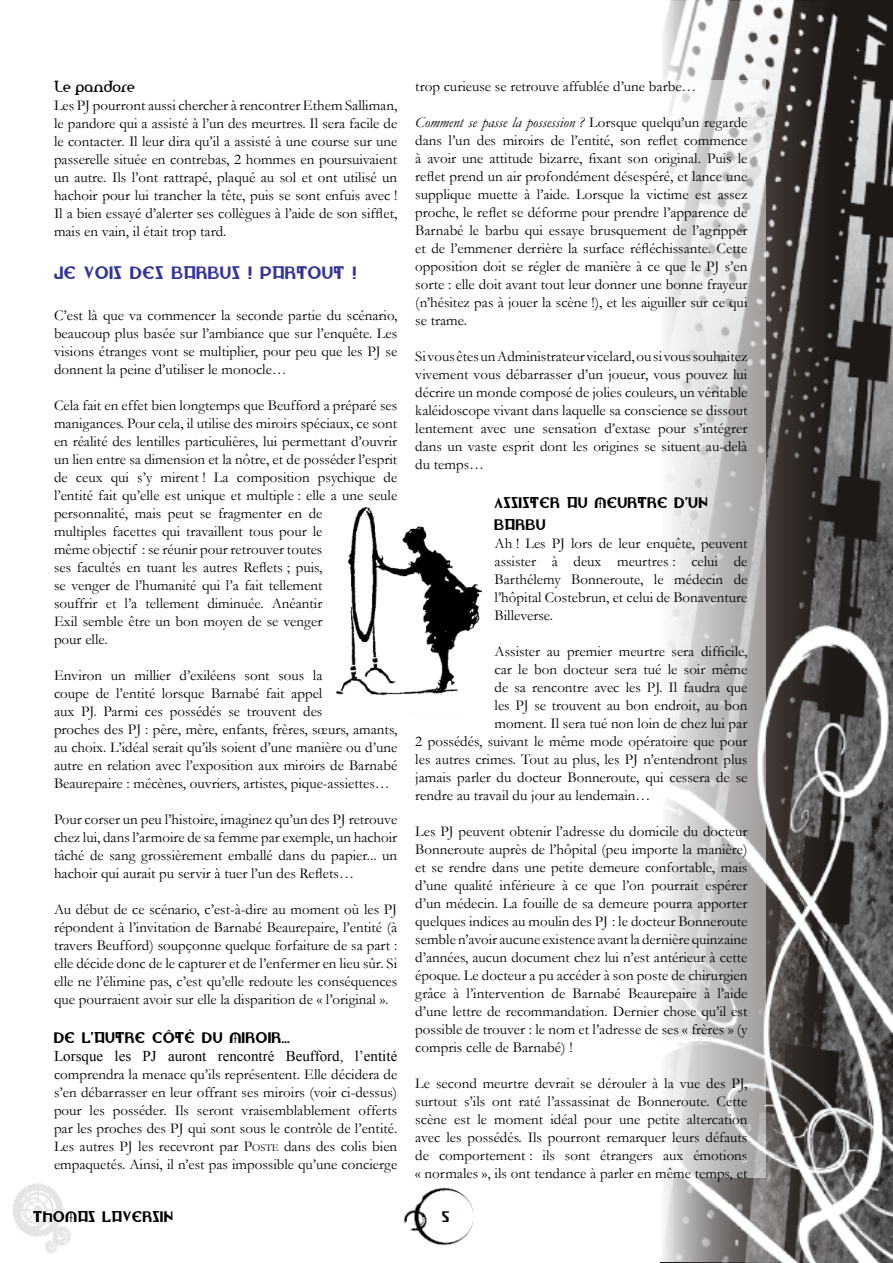
<style>
.page{position:relative;width:893px;height:1263px;background:#fff}
.page>*{position:absolute;margin:0;border:0;box-sizing:border-box;transform-origin:0 0}
.t1{font:21px "Lionheart";color:#339}
.t2{font:18px/21.6px "Lionheart";color:#000}
.t3{font:15px/18px "Garamond";color:#000;text-align:justify}
.t4{font:15px "Times New Roman";color:#000}
.t5{font:15px "Amerika";letter-spacing:-.025em;color:#000}
.s1{font-size:10.5px}
.s2{font-style:italic}
</style>
<div class="page">
<img style="left:403px;top:1187px;width:70px;height:59px">
<img style="left:12px;top:1183px;width:59px;height:71px">
<svg style="left:660px;top:0;width:233px;height:1263px;background:#696665"></svg>
<svg style="left:660px;top:81px;width:105px;height:1097px"></svg>
<img style="left:336px;top:506px;width:145px;height:190px">
<svg style="left:442px;top:1212px;width:7px;height:10px"></svg>
<p class="t5" style="left:54px;top:76px;width:82px">Le pandore</p>
<p class="t3" style="left:54px;top:96px;width:345px">Les PJ pourront aussi chercher à rencontrer Ethem Salliman, le pandore qui a assisté à l’un des meurtres. Il sera facile de le contacter. Il leur dira qu’il a assisté à une course sur une passerelle située en contrebas, 2 hommes en poursuivaient un autre. Ils l’ont rattrapé, plaqué au sol et ont utilisé un hachoir pour lui trancher la tête, puis se sont enfuis avec !<br>Il a bien essayé d’alerter ses collègues à l’aide de son sifflet, mais en vain, il était trop tard.</p>
<h1 class="t1" style="left:54px;top:263px;width:305px">JE VOIS DES BARBUS ! PARTOUT !</h1>
<p class="t3" style="left:54px;top:306px;width:345px">C’est là que va commencer la seconde partie du scénario, beaucoup plus basée sur l’ambiance que sur l’enquête. Les visions étranges vont se multiplier, pour peu que les PJ se donnent la peine d’utiliser le monocle…</p>
<p class="t3" style="left:54px;top:396px;width:345px;text-align:left">Cela fait en effet bien longtemps que Beufford a préparé ses manigances. Pour cela, il utilise des miroirs spéciaux, ce sont en réalité des lentilles particulières, lui permettant d’ouvrir un lien entre sa dimension et la nôtre, et de posséder l’esprit de ceux qui s’y mirent ! La composition psychique de l’entité fait qu’elle est unique et multiple : elle a une seule personnalité, mais peut se fragmenter en de<br>multiples facettes qui travaillent tous pour le<br>même objectif : se réunir pour retrouver toutes<br>ses facultés en tuant les autres Reflets ; puis,<br>se venger de l’humanité qui l’a fait tellement<br>souffrir et l’a tellement diminuée. Anéantir<br>Exil semble être un bon moyen de se venger<br>pour elle.</p>
<p class="t3" style="left:54px;top:666px;width:345px;text-align:left">Environ un millier d’exiléens sont sous la<br>coupe de l’entité lorsque Barnabé fait appel<br>aux PJ. Parmi ces possédés se trouvent des<br>proches des PJ : père, mère, enfants, frères, sœurs, amants, au choix. L’idéal serait qu’ils soient d’une manière ou d’une autre en relation avec l’exposition aux miroirs de Barnabé Beaurepaire : mécènes, ouvriers, artistes, pique-assiettes…</p>
<p class="t3" style="left:54px;top:810px;width:345px">Pour corser un peu l’histoire, imaginez qu’un des PJ retrouve chez lui, dans l’armoire de sa femme par exemple, un hachoir tâché de sang grossièrement emballé dans du papier... un hachoir qui aurait pu servir à tuer l’un des Reflets…</p>
<p class="t3" style="left:54px;top:900px;width:345px">Au début de ce scénario, c’est-à-dire au moment où les PJ répondent à l’invitation de Barnabé Beaurepaire, l’entité (à travers Beufford) soupçonne quelque forfaiture de sa part : elle décide donc de le capturer et de l’enfermer en lieu sûr. Si elle ne l’élimine pas, c’est qu’elle redoute les conséquences que pourraient avoir sur elle la disparition de « l’original ».</p>
<p class="t2" style="left:54px;top:1028px;width:238px">DE L’AUTRE CÔTÉ DU MIROIR…</p>
<p class="t4" style="left:54px;top:1046px;width:345px">Lorsque les PJ auront rencontré Beufford, l’entité</p>
<p class="t3" style="left:54px;top:1065px;width:345px">comprendra la menace qu’ils représentent. Elle décidera de s’en débarrasser en leur offrant ses miroirs (voir ci-dessus) pour les posséder. Ils seront vraisemblablement offerts par les proches des PJ qui sont sous le contrôle de l’entité.<br>Les autres PJ les recevront par P<span class="s1">oste</span> dans des colis bien empaquetés. Ainsi, il n’est pas impossible qu’une concierge</p>
<p class="t2" style="left:33px;top:1207px;width:142px">THOMAS LAVERSIN</p>
<p class="t3" style="left:415px;top:77px;width:283px">trop curieuse se retrouve affublée d’une barbe…</p>
<p class="t3" style="left:415px;top:113px;width:334px"><span class="s2">Comment se passe la possession ?</span> Lorsque quelqu’un regarde dans l’un des miroirs de l’entité, son reflet commence à avoir une attitude bizarre, fixant son original. Puis le reflet prend un air profondément désespéré, et lance une supplique muette à l’aide. Lorsque la victime est assez proche, le reflet se déforme pour prendre l’apparence de Barnabé le barbu qui essaye brusquement de l’agripper et de l’emmener derrière la surface réfléchissante. Cette opposition doit se régler de manière à ce que le PJ s’en sorte : elle doit avant tout leur donner une bonne frayeur (n’hésitez pas à jouer la scène !), et les aiguiller sur ce qui se trame.</p>
<p class="t3" style="left:415px;top:347px;width:334px">Si vous êtes un Administrateur vicelard, ou si vous souhaitez vivement vous débarrasser d’un joueur, vous pouvez lui décrire un monde composé de jolies couleurs, un véritable kaléidoscope vivant dans laquelle sa conscience se dissout lentement avec une sensation d’extase pour s’intégrer dans un vaste esprit dont les origines se situent au-delà du temps…</p>
<p class="t2" style="left:495px;top:492px;width:215px">ASSISTER AU MEURTRE D’UN<br>BARBU</p>
<p class="t3" style="left:495px;top:534px;width:254px">Ah ! Les PJ lors de leur enquête, peuvent assister à deux meurtres : celui de Barthélemy Bonneroute, le médecin de l’hôpital Costebrun, et celui de Bonaventure Billeverse.</p>
<p class="t3" style="left:495px;top:642px;width:254px">Assister au premier meurtre sera difficile,</p>
<p class="t3" style="left:495px;top:660px;width:254px">car le bon docteur sera tué le soir même</p>
<p class="t3" style="left:495px;top:678px;width:254px">de sa rencontre avec les PJ. Il faudra que</p>
<p class="t3" style="left:495px;top:696px;width:254px">les PJ se trouvent au bon endroit, au bon</p>
<p class="t3" style="left:495px;top:714px;width:254px">moment. Il sera tué non loin de chez lui par</p>
<p class="t3" style="left:415px;top:732px;width:334px">2 possédés, suivant le même mode opératoire que pour</p>
<p class="t3" style="left:415px;top:750px;width:334px">les autres crimes. Tout au plus, les PJ n’entendront plus</p>
<p class="t3" style="left:415px;top:768px;width:334px">jamais parler du docteur Bonneroute, qui cessera de se</p>
<p class="t3" style="left:415px;top:786px;width:237px">rendre au travail du jour au lendemain…</p>
<p class="t3" style="left:415px;top:822px;width:334px">Les PJ peuvent obtenir l’adresse du domicile du docteur Bonneroute auprès de l’hôpital (peu importe la manière) et se rendre dans une petite demeure confortable, mais d’une qualité inférieure à ce que l’on pourrait espérer d’un médecin. La fouille de sa demeure pourra apporter quelques indices au moulin des PJ : le docteur Bonneroute semble n’avoir aucune existence avant la dernière quinzaine d’années, aucun document chez lui n’est antérieur à cette époque. Le docteur a pu accéder à son poste de chirurgien grâce à l’intervention de Barnabé Beaurepaire à l’aide d’une lettre de recommandation. Dernier chose qu’il est possible de trouver : le nom et l’adresse de ses « frères » (y compris celle de Barnabé) !</p>
<p class="t3" style="left:415px;top:1074px;width:334px">Le second meurtre devrait se dérouler à la vue des PJ, surtout s’ils ont raté l’assassinat de Bonneroute. Cette scène est le moment idéal pour une petite altercation avec les possédés. Ils pourront remarquer leurs défauts de comportement : ils sont étrangers aux émotions « normales », ils ont tendance à parler en même temps, et</p>
</div>
